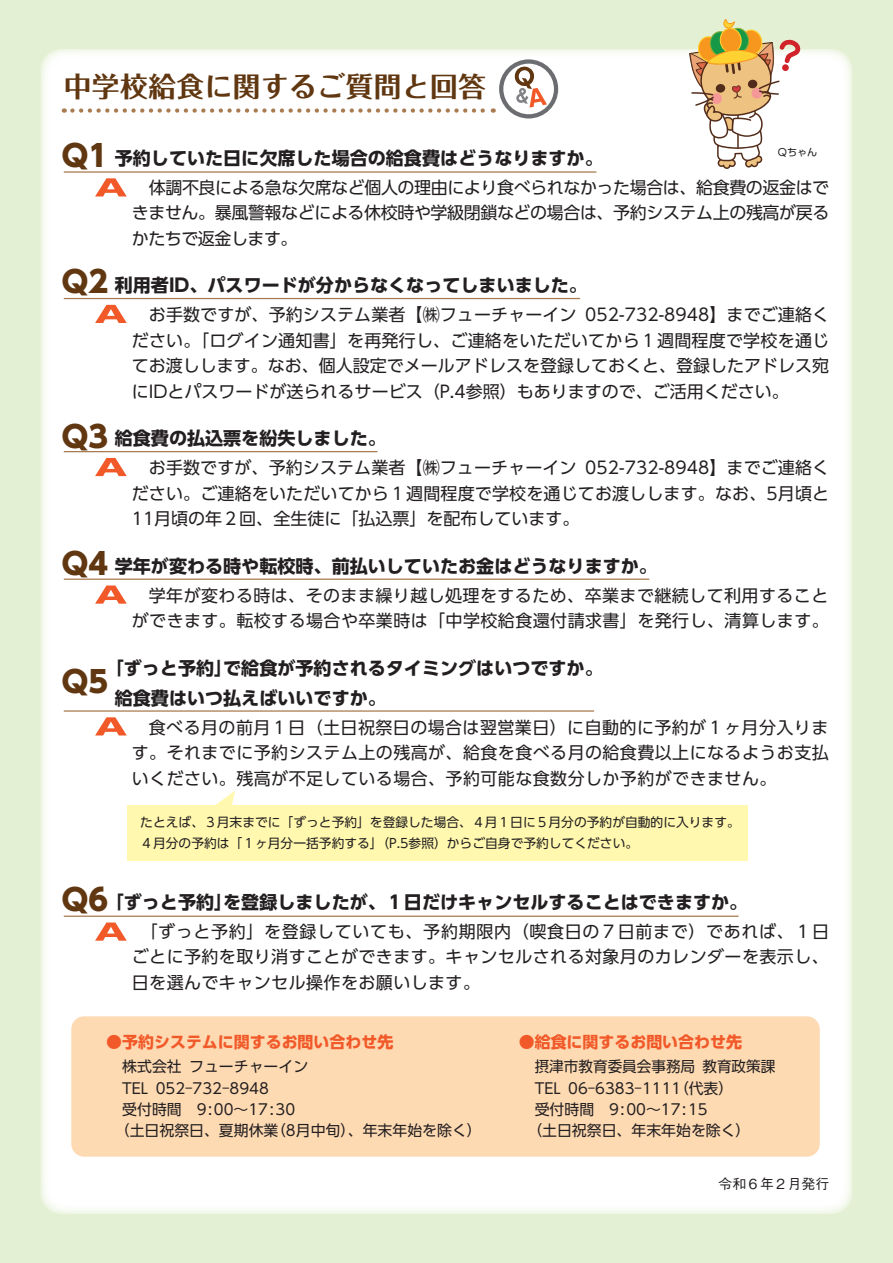
<style>
.page{position:relative;width:893px;height:1263px;background:#e4f0d4}
.page>*{position:absolute;margin:0;border:0;box-sizing:border-box;transform-origin:0 0}
.t1{font:800 29.7px "UD Shin Go Pr 6 N";color:#603711}
.t2{font:700 27.6px "Folk Pro";letter-spacing:.02em;color:#603711}
.t3{font:700 18px/29.7px "UD Shin Go Pro";color:#231f20}
.t4{font:16.95px/25.5px "UD Shin Go Pro";letter-spacing:.025em;color:#231f20;text-align:justify}
.t5{font:700 15.9px "UD Shin Go Pro";color:#f15929}
.t6{font:14.85px/21.3px "UD Shin Go Pro";color:#231f20}
.t7{font:500 13.8px "Gothic BBB Pro";color:#231f20}
.t8{font:12.75px/21.3px "UD Shin Go Pro";color:#231f20}
.t9{font:10.05px "UD Shin Go Pr 6 N";color:#231f20}
</style>
<div class="page">
<div style="left:40px;top:49px;width:813px;height:1165px;background:#fff;border-radius:21px"></div>
<div style="left:128px;top:805px;width:620px;height:56px;background:#fff8ae"></div>
<svg style="left:72px;top:109px;width:422px;height:4px"></svg>
<svg style="left:95px;top:178px;width:32px;height:18px"></svg>
<svg style="left:95px;top:305px;width:32px;height:18px"></svg>
<svg style="left:95px;top:458px;width:32px;height:18px"></svg>
<svg style="left:95px;top:585px;width:32px;height:19px"></svg>
<svg style="left:95px;top:717px;width:32px;height:18px"></svg>
<svg style="left:95px;top:922px;width:32px;height:19px"></svg>
<img style="left:62px;top:108px;width:432px;height:1px">
<svg style="left:501px;top:62px;width:55px;height:54px"></svg>
<div style="left:499px;top:59px;width:59px;height:59px;border:4px solid #6c6d70;border-radius:50%"></div>
<svg style="left:514px;top:66px;width:33px;height:42px"></svg>
<hr style="left:64px;top:171px;width:532px;height:2px;background:#a97b50">
<hr style="left:64px;top:298px;width:516px;height:1px;background:#a97b50">
<hr style="left:64px;top:451px;width:313px;height:1px;background:#a97b50">
<hr style="left:64px;top:579px;width:585px;height:1px;background:#a97b50">
<hr style="left:64px;top:710px;width:530px;height:2px;background:#a97b50">
<hr style="left:64px;top:915px;width:674px;height:2px;background:#a97b50">
<svg style="left:216px;top:791px;width:19px;height:14px"></svg>
<div style="left:71px;top:1016px;width:749px;height:141px;background:#fedab3;border-radius:13px"></div>
<svg style="left:689px;top:19px;width:112px;height:150px"></svg>
<h2 class="t2" style="left:64px;top:63px;width:424px">中学校給食に関するご質問と回答</h2>
<h1 class="t1" style="left:62px;top:131px;width:48px">Q1</h1>
<p class="t9" style="left:778px;top:144px;width:41px">Qちゃん</p>
<p class="t3" style="left:115px;top:143px;width:489px">予約していた日に欠席した場合の給食費はどうなりますか。</p>
<p class="t4" style="left:132px;top:174px;width:699px;text-indent:17px">体調不良による急な欠席など個人の理由により食べられなかった場合は、給食費の返金はできません。暴風警報などによる休校時や学級閉鎖などの場合は、予約システム上の残高が戻るかたちで返金します。</p>
<p class="t3" style="left:115px;top:270px;width:474px">利用者ID、パスワードが分からなくなってしまいました。</p>
<p class="t4" style="left:132px;top:301px;width:699px">　お手数ですが、予約システム業者【㈱フューチャーイン 052-732-8948】までご連絡ください｡「ログイン通知書」を再発行し、ご連絡をいただいてから１週間程度で学校を通じてお渡しします。なお、個人設定でメールアドレスを登録しておくと、登録したアドレス宛にIDとパスワードが送られるサービス（P.4参照）もありますので、ご活用ください。</p>
<p class="t3" style="left:115px;top:423px;width:273px">給食費の払込票を紛失しました。</p>
<p class="t4" style="left:132px;top:454px;width:699px">　お手数ですが、予約システム業者【㈱フューチャーイン 052-732-8948】までご連絡ください。ご連絡をいただいてから１週間程度で学校を通じてお渡しします。なお、5月頃と11月頃の年２回、全生徒に「払込票」を配布しています。</p>
<p class="t3" style="left:115px;top:551px;width:544px">学年が変わる時や転校時、前払いしていたお金はどうなりますか。</p>
<p class="t4" style="left:132px;top:582px;width:698px;text-align:right">学年が変わる時は、そのまま繰り越し処理をするため、卒業まで継続して利用することができます。転校する場合や卒業時は「中学校給食還付請求書」を発行し、清算します。</p>
<p class="t3" style="left:115px;top:653px;width:489px">｢ずっと予約｣で給食が予約されるタイミングはいつですか。給食費はいつ払えばいいですか。</p>
<p class="t4" style="left:132px;top:714px;width:698px;text-indent:17px">食べる月の前月１日（土日祝祭日の場合は翌営業日）に自動的に予約が１ヶ月分入ります。それまでに予約システム上の残高が、給食を食べる月の給食費以上になるようお支払いください。残高が不足している場合、予約可能な食数分しか予約ができません。</p>
<h1 class="t1" style="left:62px;top:258px;width:48px">Q2</h1>
<h1 class="t1" style="left:62px;top:412px;width:48px">Q3</h1>
<h1 class="t1" style="left:62px;top:539px;width:48px">Q4</h1>
<h1 class="t1" style="left:62px;top:657px;width:48px">Q5</h1>
<p class="t8" style="left:140px;top:811px;width:601px">たとえば、３月末までに「ずっと予約」を登録した場合、４月１日に５月分の予約が自動的に入ります。<br>４月分の予約は「１ヶ月分一括予約する｣（P.5参照）からご自身で予約してください。</p>
<h1 class="t1" style="left:62px;top:875px;width:48px">Q6</h1>
<p class="t3" style="left:115px;top:887px;width:634px">｢ずっと予約｣を登録しましたが、１日だけキャンセルすることはできますか。</p>
<p class="t4" style="left:132px;top:918px;width:699px">　｢ずっと予約」を登録していても、予約期限内（喫食日の７日前まで）であれば、１日ごとに予約を取り消すことができます。キャンセルされる対象月のカレンダーを表示し、日を選んでキャンセル操作をお願いします。</p>
<p class="t5" style="left:106px;top:1029px;width:289px">●予約システムに関するお問い合わせ先</p>
<p class="t6" style="left:122px;top:1056px;width:354px">株式会社 フューチャーイン<br>TEL 052‒732‒8948<br>受付時間　9:00～17:30<br>(土日祝祭日、夏期休業(8月中旬)、年末年始を除く)</p>
<p class="t5" style="left:519px;top:1029px;width:241px">●給食に関するお問い合わせ先　</p>
<p class="t6" style="left:535px;top:1056px;width:242px">摂津市教育委員会事務局 教育政策課<br>TEL 06‒6383‒1111(代表)<br>受付時間　9:00～17:15<br>(土日祝祭日、年末年始を除く)</p>
<p class="t7" style="left:719px;top:1172px;width:112px">令和６年２月発行</p>
</div>
